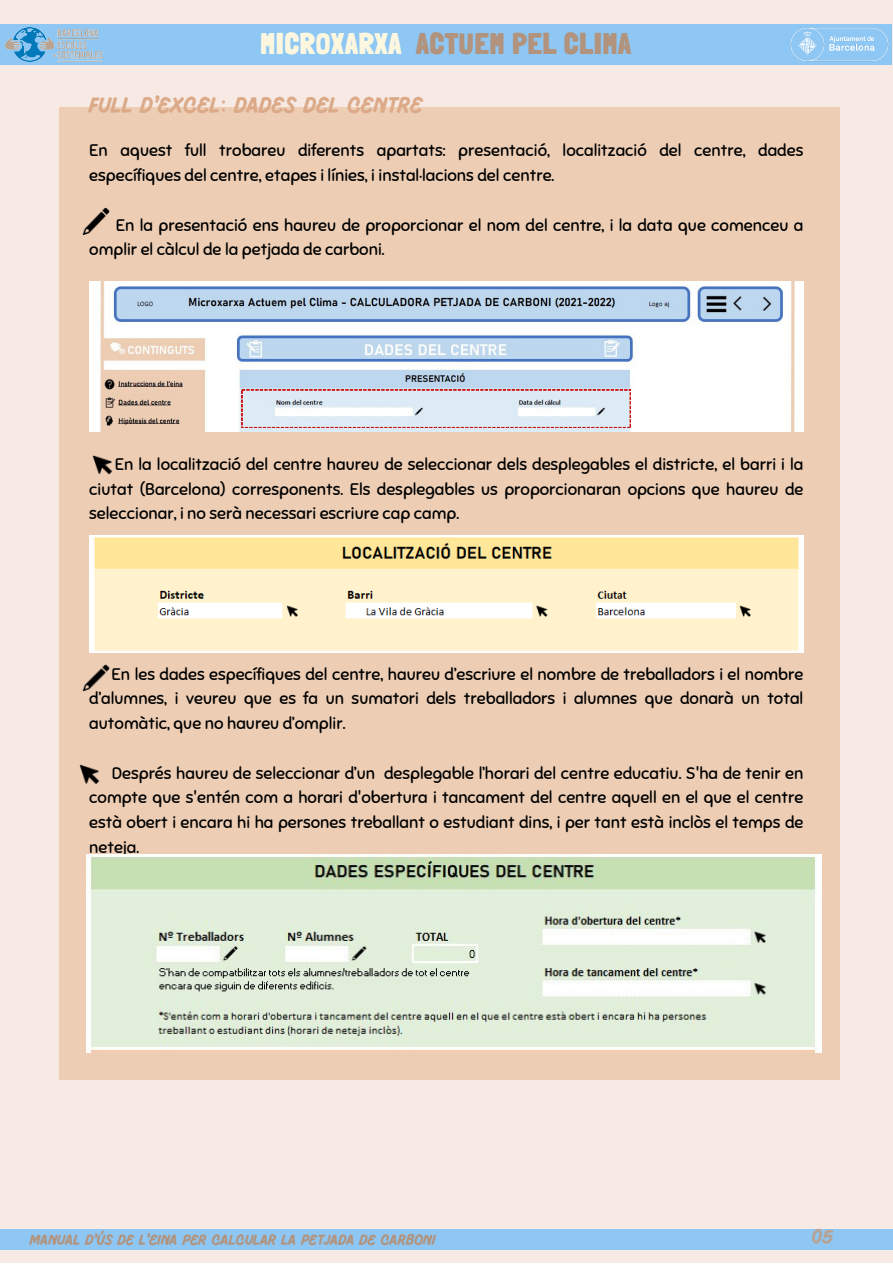
<style>
.page{position:relative;width:893px;height:1264px;background:#fff}
.page>*{position:absolute;margin:0;border:0;box-sizing:border-box;transform-origin:0 0}
.t1{font:900 29.1px "Londrina Solid";letter-spacing:.035em;color:#b2937d}
.t2{font:700 22.95px "Pluma";color:#dcaa88}
.t3{font:700 19.95px "Pluma";color:#b6a395}
.t4{font:16.8px/24.8px "Sniglet";color:#000;text-align:justify}
.t5{font:700 15px "Pluma";color:#b2937d}
.s1{color:#fdf7e0}
</style>
<div class="page">
<div style="left:0;top:0;width:892px;height:1262px;background:#f7eae4"></div>
<div style="left:0;top:24px;width:891px;height:41px;background:#8ec7f4"></div>
<img style="left:790px;top:28px;width:99px;height:34px">
<div style="left:0;top:1228px;width:892px;height:21px;background:#8ec7f4"></div>
<img style="left:6px;top:27px;width:97px;height:34px">
<div style="left:59px;top:108px;width:780px;height:972px;background:#edceb5"></div>
<img style="left:82px;top:207px;width:28px;height:29px">
<img style="left:92px;top:455px;width:21px;height:20px">
<img style="left:82px;top:664px;width:28px;height:28px">
<img style="left:79px;top:764px;width:21px;height:20px">
<img style="left:89px;top:282px;width:714px;height:149px">
<svg style="left:242px;top:389px;width:388px;height:39px;background:#dddde6"></svg>
<img style="left:89px;top:535px;width:714px;height:117px">
<img style="left:87px;top:854px;width:734px;height:198px">
<p class="t1" style="left:260px;top:26px;width:372px"><span class="s1">MICROXARXA</span> ACTUEM PEL CLIMA</p>
<p class="t2" style="left:89px;top:95px;width:335px">FULL D’EXCEL: DADES DEL CENTRE</p>
<p class="t4" style="left:89px;top:138px;width:715px">En aquest full trobareu diferents apartats: presentació, localització del centre, dades específiques del centre, etapes i línies, i instal·lacions del centre.</p>
<p class="t4" style="left:89px;top:212px;width:715px;text-indent:27px">En la presentació ens haureu de proporcionar el nom del centre, i la data que comenceu a omplir el càlcul de la petjada de carboni.</p>
<p class="t4" style="left:89px;top:452px;width:715px;text-indent:25px">En la localització del centre haureu de seleccionar dels desplegables el districte, el barri i la ciutat (Barcelona) corresponents. Els desplegables us proporcionaran opcions que haureu de seleccionar, i no serà necessari escriure cap camp.</p>
<p class="t4" style="left:89px;top:661px;width:715px;text-indent:22px">En les dades específiques del centre, haureu d’escriure el nombre de treballadors i el nombre d’alumnes, i veureu que es fa un sumatori dels treballadors i alumnes que donarà un total automàtic, que no haureu d’omplir.</p>
<p class="t4" style="left:89px;top:760px;width:715px;text-indent:23px">Després haureu de seleccionar d’un desplegable l’horari del centre educatiu. S'ha de tenir en compte que s'entén com a horari d'obertura i tancament del centre aquell en el que el centre està obert i encara hi ha persones treballant o estudiant dins, i per tant està inclòs el temps de neteja.</p>
<p class="t5" style="left:30px;top:1232px;width:407px">MANUAL D’ÚS DE L'EINA PER CALCULAR LA PETJADA DE CARBONI</p>
<p class="t3" style="left:811px;top:1228px;width:24px">05</p>
</div>
